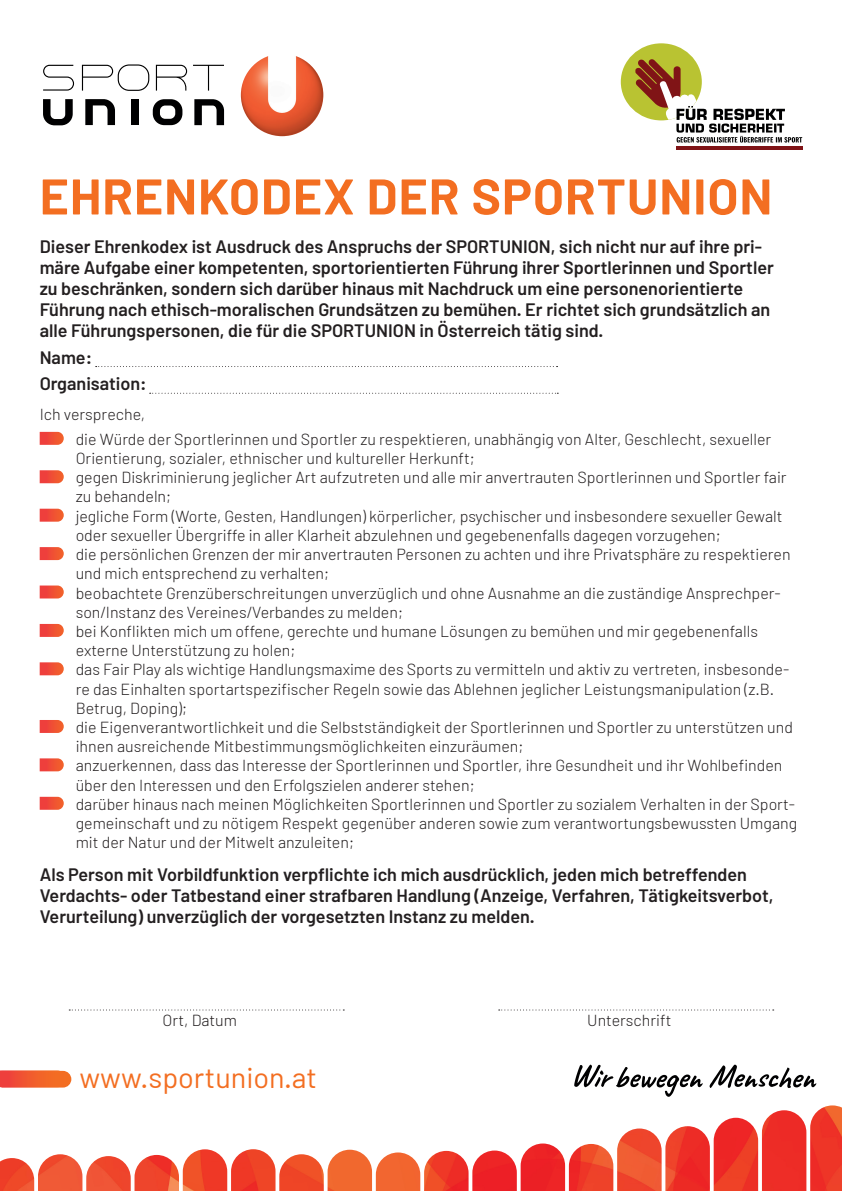
<style>
.page{position:relative;width:842px;height:1191px;background:#fff}
.page>*{position:absolute;margin:0;border:0;box-sizing:border-box;transform-origin:0 0}
.t1{font:700 50px "Barlow";letter-spacing:.02em;color:#f36e21}
.t2{font:28.8px "Barlow";color:#f36e21}
.t3{font:600 18px/21px "Barlow";color:#231f20}
.t4{font:300 16px/19.2px "Barlow";color:#231f20}
</style>
<div class="page">
<img style="left:241px;top:54px;width:82px;height:82px;border-radius:41px">
<svg style="left:43px;top:99px;width:30px;height:26px"></svg>
<svg style="left:85px;top:99px;width:30px;height:26px"></svg>
<div style="left:131px;top:99px;width:8px;height:26px;background:#000001"></div>
<svg style="left:153px;top:99px;width:29px;height:26px"></svg>
<svg style="left:194px;top:99px;width:30px;height:26px"></svg>
<svg style="left:43px;top:65px;width:31px;height:26px"></svg>
<svg style="left:82px;top:64px;width:67px;height:27px"></svg>
<svg style="left:156px;top:65px;width:31px;height:26px"></svg>
<svg style="left:193px;top:65px;width:31px;height:26px"></svg>
<img style="left:0;top:1105px;width:842px;height:86px">
<svg style="left:709px;top:1064px;width:107px;height:24px"></svg>
<svg style="left:574px;top:1064px;width:129px;height:32px"></svg>
<hr style="left:676px;top:146px;width:126px;height:3px;background:#7f1316">
<svg style="left:621px;top:43px;width:181px;height:100px"></svg>
<svg style="left:40px;top:432px;width:24px;height:13px"></svg>
<svg style="left:40px;top:470px;width:24px;height:13px"></svg>
<svg style="left:40px;top:509px;width:24px;height:12px"></svg>
<svg style="left:40px;top:547px;width:24px;height:13px"></svg>
<svg style="left:40px;top:585px;width:24px;height:13px"></svg>
<svg style="left:40px;top:624px;width:24px;height:13px"></svg>
<svg style="left:40px;top:662px;width:24px;height:13px"></svg>
<svg style="left:40px;top:720px;width:24px;height:13px"></svg>
<svg style="left:40px;top:758px;width:24px;height:13px"></svg>
<svg style="left:40px;top:797px;width:24px;height:12px"></svg>
<svg style="left:0;top:1070px;width:71px;height:17px"></svg>
<svg style="left:69px;top:1009px;width:275px;height:1px"></svg>
<svg style="left:499px;top:1009px;width:275px;height:1px"></svg>
<svg style="left:96px;top:366px;width:462px;height:1px"></svg>
<svg style="left:150px;top:393px;width:408px;height:1px"></svg>
<h1 class="t1" style="left:40px;top:165px;width:734px">EHRENKODEX DER SPORTUNION</h1>
<p class="t3" style="left:40px;top:236px;width:736px">Dieser Ehrenkodex ist Ausdruck des Anspruchs der SPORTUNION, sich nicht nur auf ihre pri&shy;märe Aufgabe einer kompetenten, sportorientierten Führung ihrer Sportlerinnen und Sportler zu beschränken, sondern sich darüber hinaus mit Nachdruck um eine personenorientierte Führung nach ethisch-moralischen Grundsätzen zu bemühen. Er richtet sich grundsätzlich an alle Führungspersonen, die für die SPORTUNION in Österreich tätig sind.</p>
<p class="t3" style="left:40px;top:343px;width:108px;line-height:26.7px">Name:<br>Organisation:</p>
<p class="t4" style="left:76px;top:401px;width:697px;line-height:24.9px;text-indent:-36px">Ich verspreche,<br>die Würde der Sportlerinnen und Sportler zu respektieren, unabhängig von Alter, Geschlecht, sexueller</p>
<p class="t4" style="left:76px;top:448px;width:723px">Orientierung, sozialer, ethnischer und kultureller Herkunft;<br>gegen Diskriminierung jeglicher Art aufzutreten und alle mir anvertrauten Sportlerinnen und Sportler fair zu behandeln;<br>jegliche Form (Worte, Gesten, Handlungen) körperlicher, psychischer und insbesondere sexueller Gewalt oder sexueller Übergriffe in aller Klarheit abzulehnen und gegebenenfalls dagegen vorzugehen;<br>die persönlichen Grenzen der mir anvertrauten Personen zu achten und ihre Privatsphäre zu respektieren und mich entsprechend zu verhalten;<br>beobachtete Grenzüberschreitungen unverzüglich und ohne Ausnahme an die zuständige Ansprechper&shy;son/Instanz des Vereines/Verbandes zu melden;<br>bei Konflikten mich um offene, gerechte und humane Lösungen zu bemühen und mir gegebenenfalls externe Unterstützung zu holen;<br>das Fair Play als wichtige Handlungsmaxime des Sports zu vermitteln und aktiv zu vertreten, insbesonde&shy;re das Einhalten sportartspezifischer Regeln sowie das Ablehnen jeglicher Leistungsmanipulation (z.B.<br>Betrug, Doping);<br>die Eigenverantwortlichkeit und die Selbstständigkeit der Sportlerinnen und Sportler zu unterstützen und ihnen ausreichende Mitbestimmungsmöglichkeiten einzuräumen;<br>anzuerkennen, dass das Interesse der Sportlerinnen und Sportler, ihre Gesundheit und ihr Wohlbefinden über den Interessen und den Erfolgszielen anderer stehen;<br>darüber hinaus nach meinen Möglichkeiten Sportlerinnen und Sportler zu sozialem Verhalten in der Sport&shy;gemeinschaft und zu nötigem Respekt gegenüber anderen sowie zum verantwortungsbewussten Umgang mit der Natur und der Mitwelt anzuleiten;</p>
<p class="t3" style="left:40px;top:863px;width:735px">Als Person mit Vorbildfunktion verpflichte ich mich ausdrücklich, jeden mich betreffenden<br>Verdachts- oder Tatbestand einer strafbaren Handlung (Anzeige, Verfahren, Tätigkeitsverbot,<br>Verurteilung) unverzüglich der vorgesetzten Instanz zu melden.</p>
<p class="t4" style="left:163px;top:1010px;width:76px">Ort, Datum</p>
<p class="t4" style="left:587px;top:1010px;width:86px">Unterschrift</p>
<h2 class="t2" style="left:80px;top:1059px;width:239px">www.sportunion.at</h2>
</div>
